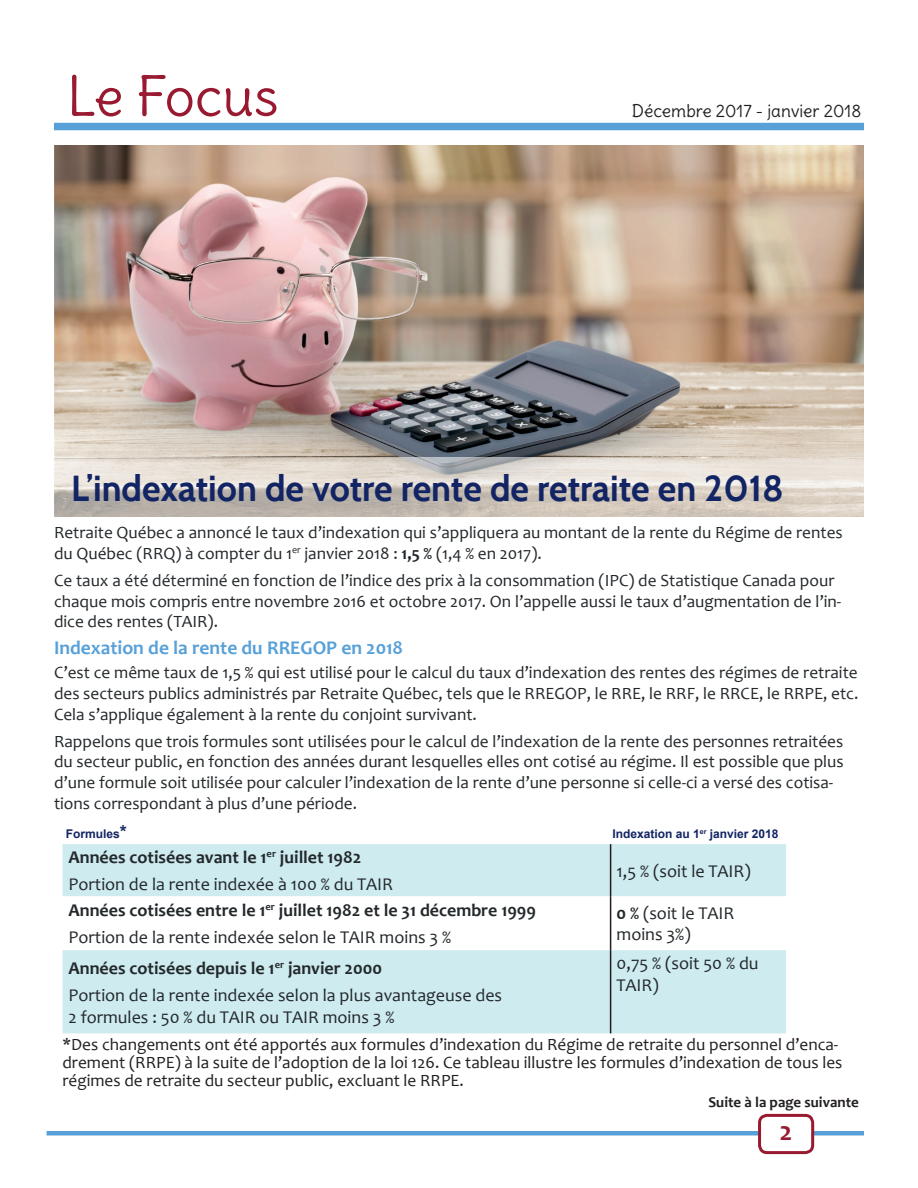
<style>
.page{position:relative;width:918px;height:1188px;background:#fff}
.page>*{position:absolute;margin:0;border:0;box-sizing:border-box;transform-origin:0 0}
.t1{font:54px "Delius";color:#991a30}
.t2{font:700 36px "Cabin";color:#122463}
.t3{font:700 27px "Candara";color:#991a30}
.t4{font:700 19.5px "Candara";color:#58a1d8}
.t5{font:18px/27px "Candara";color:#23282b}
.t6{font:700 18px/27px "Candara";color:#23282b}
.t7{font:17.25px/20.7px "Candara";color:#23282b}
.t8{font:17.25px/18px "Candara";color:#231f20}
.t9{font:17.25px "Delius";color:#231f20}
.t10{font:700 15px "Candara";color:#231f20}
.t11{font:700 12px "Arial";color:#122463}
.s1{font-weight:700}
.s2{font-size:18px}
.s3{font-weight:400}
</style>
<div class="page">
<div style="left:47px;top:1131px;width:817px;height:5px;background:#58a1d8"></div>
<div style="left:760px;top:1115px;width:53px;height:38px;background:#fff;border-radius:7px"></div>
<div style="left:758px;top:1114px;width:56px;height:40px;border:3px solid #991a30;border-radius:7px"></div>
<div style="left:54px;top:123px;width:810px;height:7px;background:#58a1d8"></div>
<img style="left:54px;top:146px;width:810px;height:311px">
<svg style="left:54px;top:457px;width:810px;height:59px;background:#d6cec5"></svg>
<svg style="left:63px;top:844px;width:723px;height:189px;fill:#ceebef"></svg>
<hr style="left:610px;top:844px;width:1px;height:52px;background:#231f20">
<hr style="left:610px;top:896px;width:1px;height:54px;background:#231f20">
<hr style="left:610px;top:950px;width:1px;height:83px;background:#231f20">
<h1 class="t1" style="left:67px;top:62px;width:213px">Le Focus</h1>
<p class="t9" style="left:632px;top:100px;width:231px">Décembre 2017 - janvier 2018</p>
<h2 class="t2" style="left:71px;top:466px;width:714px">L’indexation de votre rente de retraite en 2018</h2>
<p class="t7" style="left:54px;top:522px;width:790px">Retraite Québec a annoncé le taux d’indexation qui s’appliquera au montant de la rente du Régime de rentes du Québec (RRQ) à compter du 1<sup>er</sup> janvier 2018 : <span class="s1">1,5 %</span> (1,4 % en 2017).</p>
<p class="t7" style="left:54px;top:570px;width:789px">Ce taux a été déterminé en fonction de l’indice des prix à la consommation (IPC) de Statistique Canada pour chaque mois compris entre novembre 2016 et octobre 2017. On l’appelle aussi le taux d’augmentation de l’in&shy;dice des rentes (TAIR).</p>
<p class="t4" style="left:54px;top:636px;width:351px">Indexation de la rente du RREGOP en 2018</p>
<p class="t7" style="left:54px;top:662px;width:806px;text-align:justify">C’est ce même taux de 1,5 % qui est utilisé pour le calcul du taux d’indexation des rentes des régimes de retraite des secteurs publics administrés par Retraite Québec, tels que le RREGOP, le RRE, le RRF, le RRCE, le RRPE, etc.<br>Cela s’applique également à la rente du conjoint survivant.</p>
<p class="t7" style="left:54px;top:731px;width:791px">Rappelons que trois formules sont utilisées pour le calcul de l’indexation de la rente des personnes retraitées du secteur public, en fonction des années durant lesquelles elles ont cotisé au régime. Il est possible que plus d’une formule soit utilisée pour calculer l’indexation de la rente d’une personne si celle-ci a versé des cotisa&shy;tions correspondant à plus d’une période.</p>
<p class="t11" style="left:66px;top:826px;width:63px">Formules<span class="s2">*</span></p>
<p class="t11" style="left:613px;top:826px;width:168px">Indexation au 1<sup>er</sup> janvier 2018</p>
<p class="t5" style="left:68px;top:844px;width:326px"><span class="s1">Années cotisées avant le 1</span><sup>er</sup> <span class="s1">juillet 1982<br></span>Portion de la rente indexée à 100 % du TAIR</p>
<p class="t5" style="left:617px;top:857px;width:136px">1,5 % (soit le TAIR)</p>
<p class="t6" style="left:68px;top:897px;width:469px">Années cotisées entre le 1<sup>er</sup> juillet 1982 et le 31 décembre 1999<br><span class="s3">Portion de la rente indexée selon le TAIR moins 3 %</span></p>
<p class="t5" style="left:617px;top:902px;width:119px;line-height:21.6px"><span class="s1">0 %</span> (soit le TAIR moins 3%)</p>
<p class="t5" style="left:68px;top:954px;width:435px"><span class="s1">Années cotisées depuis le 1</span><sup>er</sup> <span class="s1">janvier 2000<br></span>Portion de la rente indexée selon la plus avantageuse des</p>
<p class="t5" style="left:68px;top:1003px;width:328px">2 formules : 50 % du TAIR ou TAIR moins 3 %</p>
<p class="t5" style="left:617px;top:952px;width:144px;line-height:21.6px">0,75 % (soit 50 % du<br>TAIR)</p>
<p class="t8" style="left:63px;top:1035px;width:782px">*Des changements ont été apportés aux formules d’indexation du Régime de retraite du personnel d’enca&shy;drement (RRPE) à la suite de l’adoption de la loi 126. Ce tableau illustre les formules d’indexation de tous les régimes de retraite du secteur public, excluant le RRPE.</p>
<p class="t10" style="left:708px;top:1093px;width:152px">Suite à la page suivante</p>
<h3 class="t3" style="left:780px;top:1114px;width:14px">2</h3>
</div>
